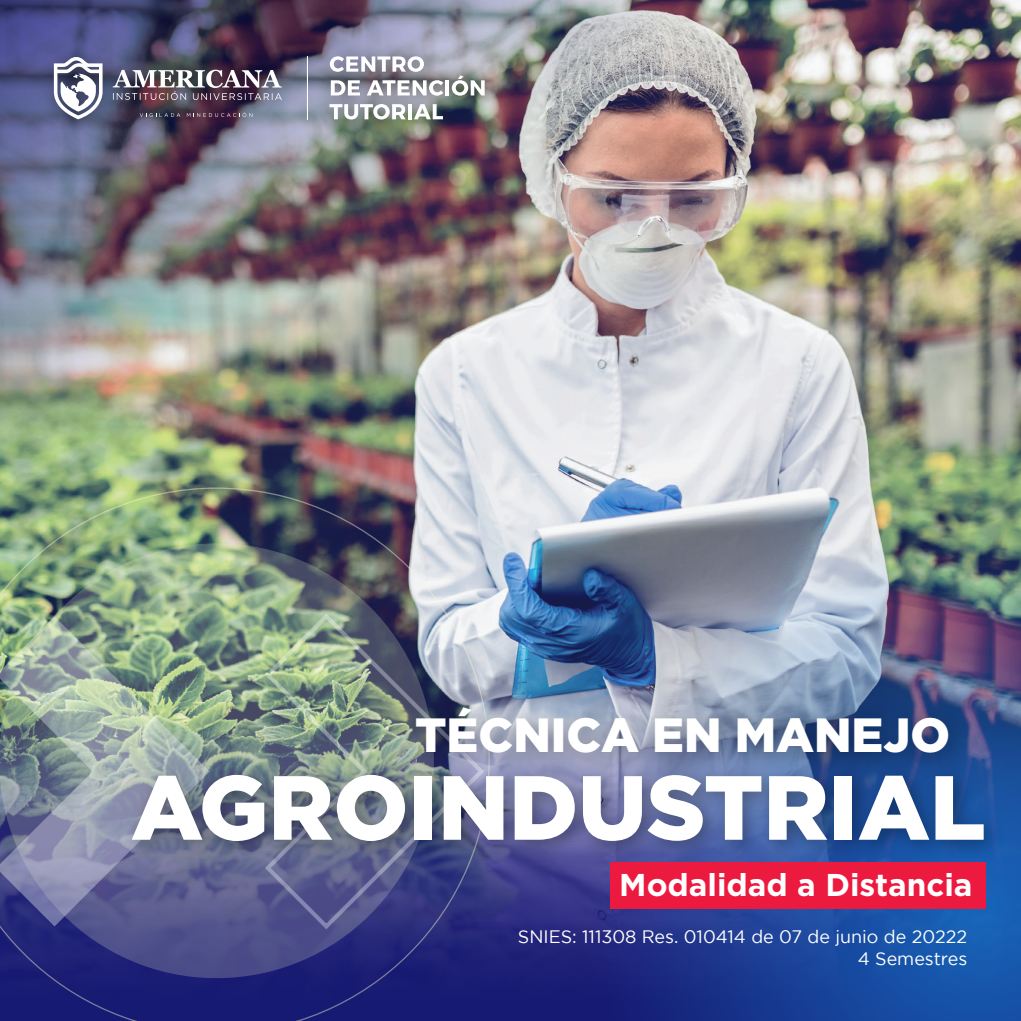
<style>
.page{position:relative;width:1021px;height:1021px;background:#fff}
.page>*{position:absolute;margin:0;border:0;box-sizing:border-box;transform-origin:0 0}
.t1{font:900 90.9px "Gotham";color:#fff}
.t2{font:900 47.93px "Gotham";color:#fff}
.t3{font:700 31.5px "Gotham";color:#fff}
.t4{font:18px/21.6px "Gotham";color:#fff;text-align:right}
</style>
<div class="page">
<img style="left:0;top:0;width:1020px;height:1020px">
<img style="left:391px;top:683px;width:594px;height:60px">
<img style="left:112px;top:743px;width:901px;height:140px">
<div style="left:610px;top:862px;width:375px;height:46px;background:#ed1a3f"></div>
<img style="left:0;top:0;width:761px;height:584px">
<img style="left:30px;top:32px;width:480px;height:113px">
<hr style="left:307px;top:57px;width:1px;height:63px;background:#fff">
<svg style="left:330px;top:56px;width:94px;height:16px"></svg>
<svg style="left:331px;top:80px;width:29px;height:15px"></svg>
<svg style="left:367px;top:80px;width:76px;height:16px"></svg>
<hr style="left:445px;top:80px;width:4px;height:15px;background:#fff">
<svg style="left:452px;top:75px;width:32px;height:21px"></svg>
<svg style="left:329px;top:104px;width:76px;height:15px"></svg>
<hr style="left:408px;top:104px;width:4px;height:15px;background:#fff">
<svg style="left:414px;top:104px;width:29px;height:15px"></svg>
<svg style="left:113px;top:70px;width:169px;height:30px"></svg>
<svg style="left:54px;top:56px;width:49px;height:63px"></svg>
<svg style="left:140px;top:113px;width:40px;height:4px"></svg>
<svg style="left:187px;top:112px;width:65px;height:5px"></svg>
<h2 class="t2" style="left:415px;top:707px;width:536px">TÉCNICA EN MANEJO</h2>
<h1 class="t1" style="left:131px;top:755px;width:855px">AGROINDUSTRIAL</h1>
<h3 class="t3" style="left:619px;top:866px;width:355px">Modalidad a Distancia</h3>
<p class="t4" style="left:518px;top:925px;width:451px">SNIES: 111308 Res. 010414 de 07 de junio de 20222<br>4 Semestres</p>
</div>
